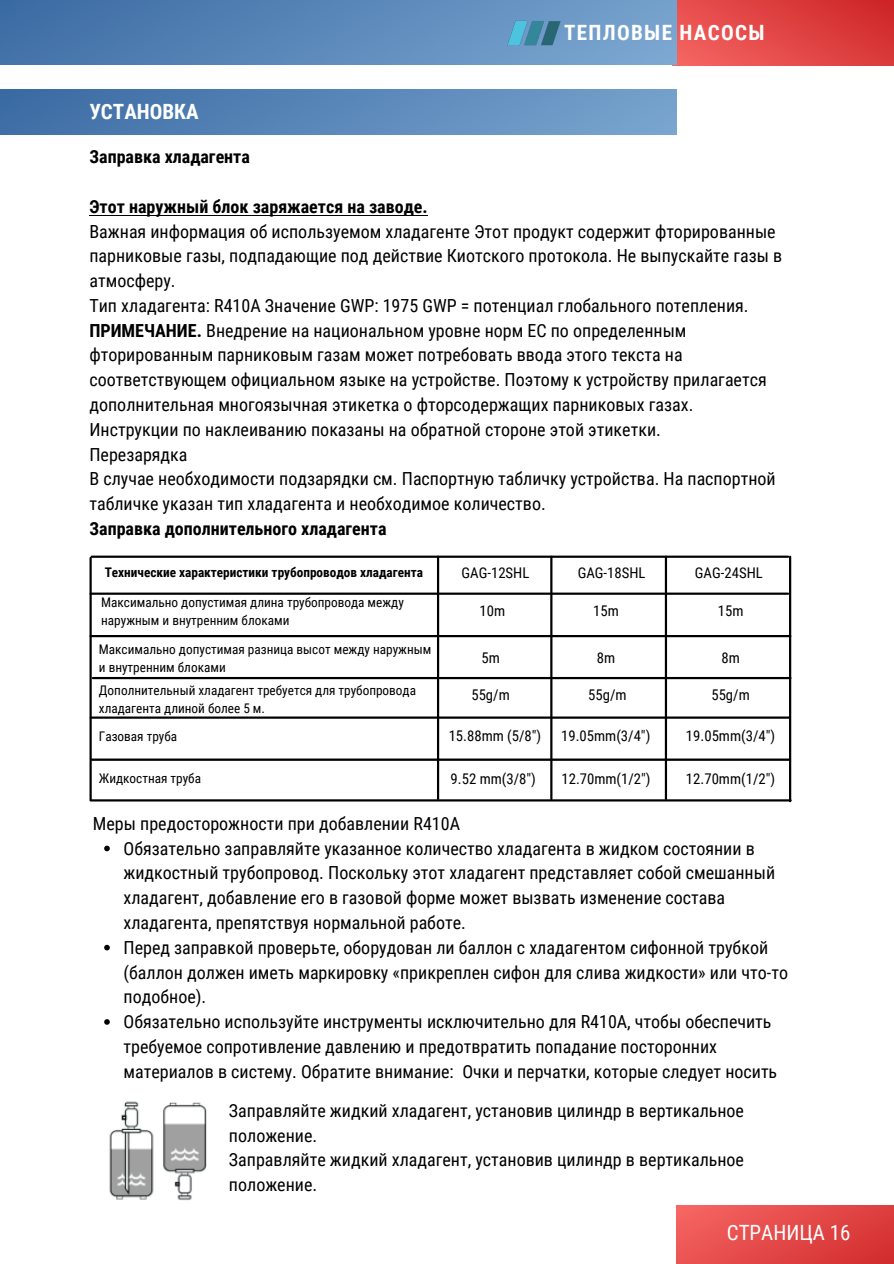
<style>
.page{position:relative;width:894px;height:1264px;background:#fff}
.page>*{position:absolute;margin:0;border:0;box-sizing:border-box;transform-origin:0 0}
.t1{font:700 21px "Roboto Condensed";letter-spacing:.06em;color:#fff}
.t2{font:21px "Roboto Condensed";color:#fff}
.t3{font:700 21px "Roboto Condensed";color:#fff}
.t4{font:18px/24.8px "Roboto Condensed";color:#000}
.t5{font:700 18px "Roboto Condensed";color:#000}
.t6{font:14.7px "Roboto Condensed";color:#000}
.t7{font:13.2px/17.7px "Roboto Condensed";color:#000}
.t8{font:700 13.2px "Roboto Condensed";color:#000}
.s1{font-weight:700}
</style>
<div class="page">
<div style="left:671px;top:0;width:222px;height:65px;background:linear-gradient(to right,#ef5c59,#d32f30)"></div>
<div style="left:0;top:0;width:676px;height:65px;background:linear-gradient(to right,#3f6ea6,#79a4cf)"></div>
<img style="left:505px;top:16px;width:59px;height:35px">
<div style="left:0;top:89px;width:676px;height:45px;background:linear-gradient(to right,#3c6ca4,#77a3ce)"></div>
<div style="left:676px;top:1205px;width:217px;height:58px;background:linear-gradient(to right,#f15e5b,#d73536)"></div>
<hr style="left:92px;top:555px;width:695px;height:3px;background:#000">
<hr style="left:90px;top:592px;width:697px;height:3px;background:#000">
<hr style="left:90px;top:635px;width:700px;height:2px;background:#000">
<hr style="left:93px;top:677px;width:697px;height:2px;background:#000">
<hr style="left:91px;top:716px;width:698px;height:2px;background:#000">
<hr style="left:89px;top:558px;width:3px;height:242px;background:#000">
<hr style="left:437px;top:556px;width:2px;height:243px;background:#000">
<hr style="left:788px;top:556px;width:3px;height:245px;background:#000">
<hr style="left:92px;top:758px;width:697px;height:2px;background:#000">
<hr style="left:91px;top:799px;width:699px;height:2px;background:#000">
<hr style="left:550px;top:557px;width:2px;height:242px;background:#000">
<hr style="left:664px;top:556px;width:3px;height:243px;background:#000">
<img style="left:109px;top:1101px;width:98px;height:99px">
<svg style="left:104px;top:845px;width:6px;height:6px"></svg>
<svg style="left:104px;top:944px;width:6px;height:6px"></svg>
<svg style="left:104px;top:1019px;width:6px;height:5px"></svg>
<hr style="left:89px;top:215px;width:338px;height:1px;background:#000">
<p class="t1" style="left:564px;top:21px;width:202px">ТЕПЛОВЫЕ НАСОСЫ</p>
<p class="t3" style="left:89px;top:99px;width:111px">УСТАНОВКА</p>
<p class="t5" style="left:89px;top:146px;width:162px">Заправка хладагента</p>
<p class="t5" style="left:89px;top:194px;width:340px">Этот наружный блок заряжается на заводе.</p>
<p class="t4" style="left:89px;top:219px;width:694px">Важная информация об используемом хладагенте Этот продукт содержит фторированные парниковые газы, подпадающие под действие Киотского протокола. Не выпускайте газы в атмосферу.<br>Тип хладагента: R410A Значение GWP: 1975 GWP = потенциал глобального потепления.<br><span class="s1">ПРИМЕЧАНИЕ.</span> Внедрение на национальном уровне норм ЕС по определенным фторированным парниковым газам может потребовать ввода этого текста на соответствующем официальном языке на устройстве. Поэтому к устройству прилагается дополнительная многоязычная этикетка о фторсодержащих парниковых газах.<br>Инструкции по наклеиванию показаны на обратной стороне этой этикетки.<br>Перезарядка<br>В случае необходимости подзарядки см. Паспортную табличку устройства. На паспортной табличке указан тип хладагента и необходимое количество.</p>
<p class="t5" style="left:89px;top:518px;width:298px">Заправка дополнительного хладагента</p>
<p class="t8" style="left:105px;top:565px;width:319px">Технические характеристики трубопроводов хладагента</p>
<p class="t6" style="left:461px;top:564px;width:69px">GAG-12SHL</p>
<p class="t6" style="left:577px;top:564px;width:69px">GAG-18SHL</p>
<p class="t6" style="left:694px;top:564px;width:69px">GAG-24SHL</p>
<p class="t7" style="left:101px;top:593px;width:304px">Максимально допустимая длина трубопровода между наружным и внутренним блоками</p>
<p class="t6" style="left:479px;top:602px;width:27px">10m</p>
<p class="t7" style="left:99px;top:641px;width:334px">Максимально допустимая разница высот между наружным и внутренним блоками</p>
<p class="t7" style="left:99px;top:681px;width:318px">Дополнительный хладагент требуется для трубопровода хладагента длиной более 5 м.</p>
<p class="t7" style="left:99px;top:727px;width:80px">Газовая труба</p>
<p class="t7" style="left:99px;top:769px;width:104px">Жидкостная труба</p>
<p class="t6" style="left:593px;top:602px;width:27px">15m</p>
<p class="t6" style="left:596px;top:649px;width:20px">8m</p>
<p class="t6" style="left:588px;top:686px;width:40px">55g/m</p>
<p class="t6" style="left:561px;top:727px;width:91px">19.05mm(3/4")</p>
<p class="t6" style="left:561px;top:770px;width:91px">12.70mm(1/2")</p>
<p class="t6" style="left:717px;top:602px;width:27px">15m</p>
<p class="t6" style="left:721px;top:649px;width:20px">8m</p>
<p class="t6" style="left:711px;top:686px;width:40px">55g/m</p>
<p class="t6" style="left:685px;top:727px;width:91px">19.05mm(3/4")</p>
<p class="t6" style="left:685px;top:770px;width:91px">12.70mm(1/2")</p>
<p class="t6" style="left:481px;top:649px;width:20px">5m</p>
<p class="t6" style="left:471px;top:686px;width:40px">55g/m</p>
<p class="t6" style="left:448px;top:727px;width:94px">15.88mm (5/8")</p>
<p class="t6" style="left:450px;top:770px;width:87px">9.52 mm(3/8")</p>
<p class="t4" style="left:93px;top:811px;width:368px">Меры предосторожности при добавлении R410A</p>
<p class="t4" style="left:123px;top:836px;width:665px">Обязательно заправляйте указанное количество хладагента в жидком состоянии в жидкостный трубопровод. Поскольку этот хладагент представляет собой смешанный хладагент, добавление его в газовой форме может вызвать изменение состава хладагента, препятствуя нормальной работе.<br>Перед заправкой проверьте, оборудован ли баллон с хладагентом сифонной трубкой (баллон должен иметь маркировку «прикреплен сифон для слива жидкости» или что-то подобное).<br>Обязательно используйте инструменты исключительно для R410A, чтобы обеспечить требуемое сопротивление давлению и предотвратить попадание посторонних материалов в систему. Обратите внимание: Очки и перчатки, которые следует носить</p>
<p class="t4" style="left:229px;top:1098px;width:516px">Заправляйте жидкий хладагент, установив цилиндр в вертикальное положение.<br>Заправляйте жидкий хладагент, установив цилиндр в вертикальное положение.</p>
<p class="t2" style="left:726px;top:1220px;width:125px">СТРАНИЦА 16</p>
</div>
